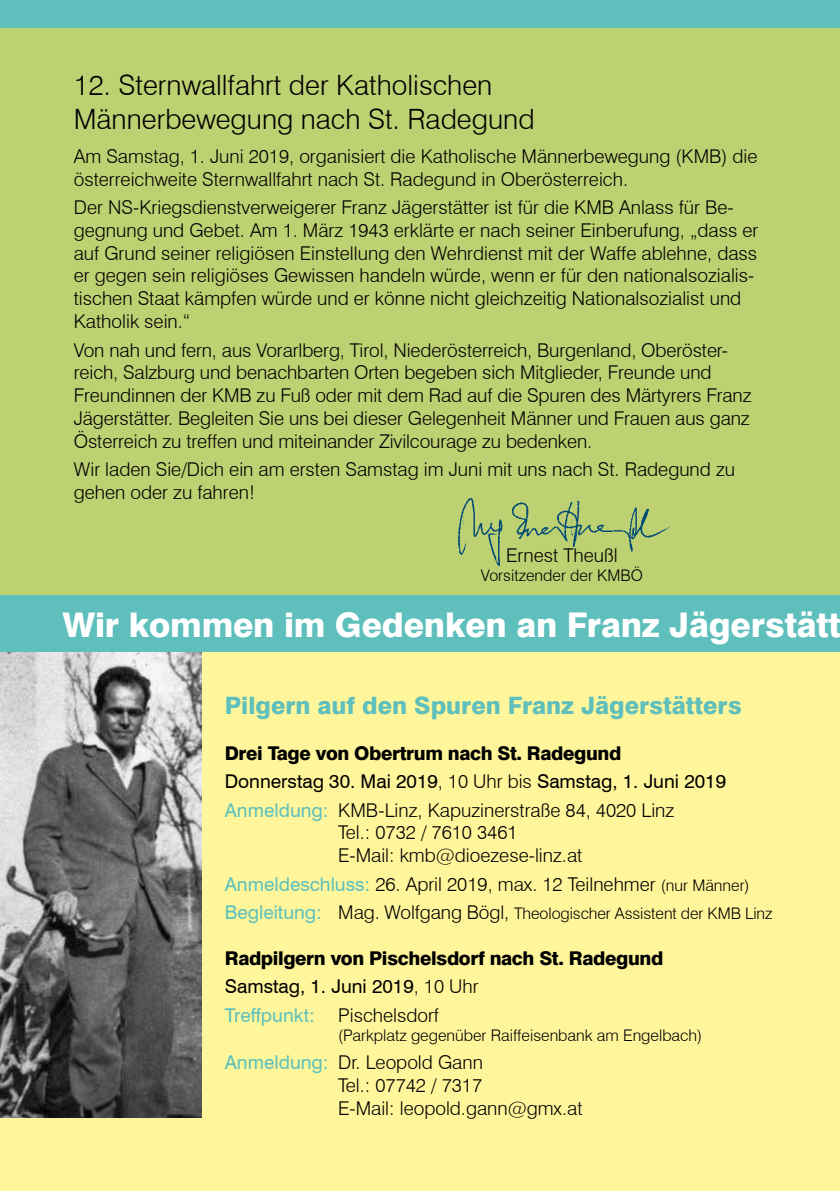
<style>
.page{position:relative;width:840px;height:1191px;background:#fff}
.page>*{position:absolute;margin:0;border:0;box-sizing:border-box;transform-origin:0 0}
.t1{font:800 34px "Swiss 721 BT";letter-spacing:-.005em;color:#fff}
.t2{font:300 28px/33.6px "Swiss 721 BT";color:#000}
.t3{font:800 24px "Swiss 721 BT";color:#5ebfbc}
.t4{font:300 19px/22.8px "Swiss 721 BT";color:#000}
.t5{font:800 19px/28.4px "Swiss 721 BT";letter-spacing:-.02em;color:#000}
.t6{font:300 16px "Swiss 721 BT";color:#000}
.s1{font-weight:800}
.s2{font-weight:400}
.s3{font-weight:400;color:#5ebfbc}
.s4{font-size:16px}
.s5{font-weight:400;font-size:19px;color:#5ebfbc}
.s6{font-size:19px}
.s7{font-weight:300}
</style>
<div class="page">
<div style="left:0;top:0;width:839px;height:28px;background:#5ebfbc"></div>
<div style="left:0;top:28px;width:839px;height:567px;background:#bed172"></div>
<div style="left:0;top:595px;width:839px;height:57px;background:#5ebfbc"></div>
<hr style="left:839px;top:28px;width:1px;height:567px;background:#d9e4af">
<div style="left:0;top:652px;width:839px;height:539px;background:#fff69b"></div>
<img style="left:458px;top:498px;width:212px;height:69px">
<img style="left:0;top:652px;width:201px;height:465px">
<h2 class="t2" style="left:74px;top:68px;width:462px">12. Sternwallfahrt der Katholischen<br>Männerbewegung nach St. Radegund</h2>
<p class="t4" style="left:74px;top:144px;width:684px">Am Samstag, 1. Juni 2019, organisiert die Katholische Männerbewegung (KMB) die österreichweite Sternwallfahrt nach St. Radegund in Oberösterreich.</p>
<p class="t4" style="left:74px;top:196px;width:685px">Der NS-Kriegsdienstverweigerer Franz Jägerstätter ist für die KMB Anlass für Be&shy;gegnung und Gebet. Am 1. März 1943 erklärte er nach seiner Einberufung, „dass er auf Grund seiner religiösen Einstellung den Wehrdienst mit der Waffe ablehne, dass er gegen sein religiöses Gewissen handeln würde, wenn er für den nationalsozialis&shy;tischen Staat kämpfen würde und er könne nicht gleichzeitig Nationalsozialist und Katholik sein.“</p>
<p class="t4" style="left:74px;top:338px;width:679px">Von nah und fern, aus Vorarlberg, Tirol, Niederösterreich, Burgenland, Oberöster&shy;reich, Salzburg und benachbarten Orten begeben sich Mitglieder, Freunde und Freundinnen der KMB zu Fuß oder mit dem Rad auf die Spuren des Märtyrers Franz Jägerstätter. Begleiten Sie uns bei dieser Gelegenheit Männer und Frauen aus ganz Österreich zu treffen und miteinander Zivilcourage zu bedenken.</p>
<p class="t4" style="left:74px;top:458px;width:662px">Wir laden Sie/Dich ein am ersten Samstag im Juni mit uns nach St. Radegund zu gehen oder zu fahren!</p>
<p class="t4" style="left:506px;top:543px;width:113px">Ernest Theußl</p>
<p class="t6" style="left:480px;top:565px;width:163px">Vorsitzender der KMBÖ</p>
<h1 class="t1" style="left:63px;top:604px;width:779px">Wir kommen im Gedenken an Franz Jägerstätt</h1>
<p class="t3" style="left:225px;top:691px;width:518px">Pilgern auf den Spuren Franz Jägerstätters</p>
<p class="t4" style="left:225px;top:738px;width:502px;line-height:28.4px"><span class="s1">Drei Tage von Obertrum nach St. Radegund<br></span><span class="s2">Donnerstag 30. Mai 2019</span>, 10 Uhr bis <span class="s2">Samstag, 1. Juni 2019<br></span><span class="s3">Anmeldung:</span> KMB-Linz, Kapuzinerstraße 84, 4020 Linz</p>
<p class="t4" style="left:338px;top:821px;width:245px">Tel.: 0732 / 7610 3461<br>E-Mail: kmb@dioezese-linz.at</p>
<p class="t4" style="left:225px;top:872px;width:526px"><span class="s3">Anmeldeschluss:</span> 26. April 2019, max. 12 Teilnehmer <span class="s4">(nur Männer)</span></p>
<p class="t6" style="left:225px;top:903px;width:549px"><span class="s5">Begleitung:</span> <span class="s6">Mag. Wolfgang Bögl,</span> Theologischer Assistent der KMB Linz</p>
<p class="t5" style="left:225px;top:943px;width:440px">Radpilgern von Pischelsdorf nach St. Radegund<br><span class="s2">Samstag, 1. Juni 2019</span><span class="s7">, 10 Uhr<br></span><span class="s3">Treffpunkt:</span> <span class="s7">Pischelsdorf</span></p>
<p class="t6" style="left:338px;top:1025px;width:365px">(Parkplatz gegenüber Raiffeisenbank am Engelbach)</p>
<p class="t4" style="left:338px;top:1051px;width:246px;text-indent:-113px"><span class="s3">Anmeldung:</span> Dr. Leopold Gann<br>Tel.: 07742 / 7317<br>E-Mail: leopold.gann@gmx.at</p>
</div>
